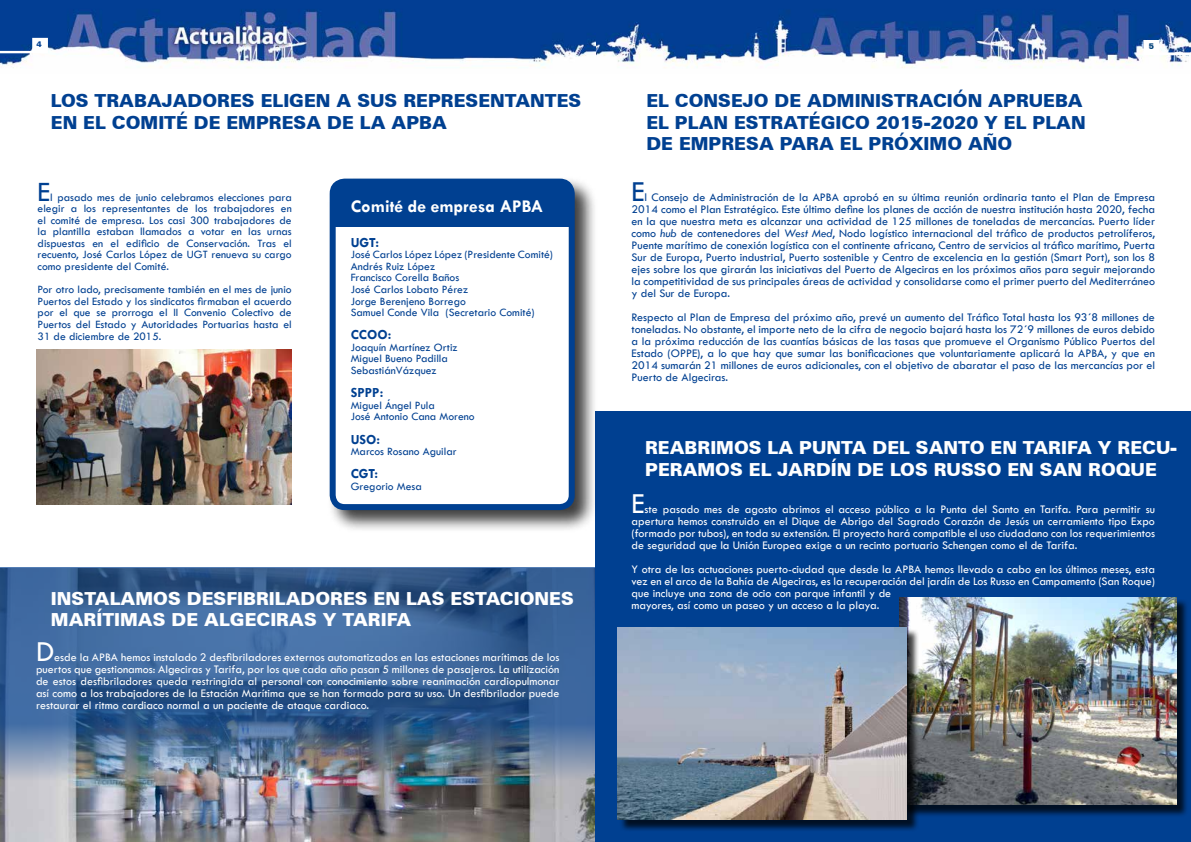
<style>
.page{position:relative;width:1191px;height:842px;background:#fff}
.page>*{position:absolute;margin:0;border:0;box-sizing:border-box;transform-origin:0 0}
.t1{font:30px "Tw Cen";color:#fff}
.t2{font:30px "Tw Cen";color:#004091}
.t3{font:29px "Tw Cen";color:#004091}
.t4{font:900 18px "Zurich BT";color:#004091}
.t5{font:900 18px "Zurich BT";color:#fff}
.t6{font:700 18px "Tw Cen";color:#fff}
.t7{font:700 14px "Tw Cen";color:#004091}
.t8{font:12px/12px "Tw Cen";color:#004091;text-align:justify}
.t9{font:12px/12px "Tw Cen";color:#fff;text-align:justify}
.t10{font:11.6px/11.6px "Tw Cen";color:#004091}
.t11{font:900 8px "Zurich BT";color:#004091}
.t12{font:900 8px "Zurich BT";color:#00417a}
.s1{font-style:italic}
</style>
<div class="page">
<img style="left:0;top:567px;width:595px;height:275px">
<div style="left:595px;top:411px;width:596px;height:431px;background:#004091"></div>
<img style="left:0;top:0;width:1191px;height:68px">
<svg style="left:1143px;top:40px;width:48px;height:15px"></svg>
<svg style="left:0;top:38px;width:48px;height:15px"></svg>
<img style="left:36px;top:349px;width:256px;height:155px">
<div style="left:327px;top:176px;width:270px;height:357px;background:#000;opacity:.75"></div>
<div style="left:333px;top:182px;width:239px;height:325px;background:#fff;border-radius:12px"></div>
<div style="left:330px;top:179px;width:245px;height:331px;border:6px solid #004091;border-radius:12px"></div>
<div style="left:335px;top:184px;width:235px;height:43px;background:#004091"></div>
<div style="left:901px;top:599px;width:288px;height:218px;background:#000;opacity:.75"></div>
<img style="left:899px;top:597px;width:277px;height:208px">
<div style="left:619px;top:629px;width:300px;height:203px;background:#000;opacity:.75"></div>
<img style="left:617px;top:627px;width:289px;height:193px">
<p class="t11" style="left:37px;top:39px;width:7px">4</p>
<p class="t12" style="left:1148px;top:41px;width:7px">5</p>
<h3 class="t4" style="left:51px;top:90px;width:58px">LO S TRA</h3>
<h3 class="t4" style="left:134px;top:90px;width:82px">BAJADORE</h3>
<h3 class="t4" style="left:242px;top:90px;width:250px">S ELIGEN A SUS REPRESENTANTE</h3>
<h3 class="t4" style="left:568px;top:90px;width:14px">S</h3>
<h3 class="t4" style="left:51px;top:111px;width:397px">EN EL COMITÉ DE EMPRESA DE LA APBA</h3>
<h2 class="t3" style="left:38px;top:174px;width:14px">E</h2>
<p class="t10" style="left:38px;top:191px;width:256px;text-align:justify;text-indent:13px">l pasado mes de junio celebramos elecciones para elegir a los representantes de los trabajadores en el comité de empresa. Los casi 300 trabajadores de la plantilla estaban llamados a votar en las urnas dispuestas en el edificio de Conservación. Tras el recuento, José Carlos López de UGT renueva su cargo como presidente del Comité.</p>
<p class="t10" style="left:38px;top:284px;width:256px;text-align:justify">Por otro lado, precisamente también en el mes de junio Puertos del Estado y los sindicatos firmaban el acuerdo por el que se prorroga el II Convenio Colectivo de Puertos del Estado y Autoridades Portuarias hasta el 31 de diciembre de 2015.</p>
<h3 class="t6" style="left:351px;top:195px;width:194px">Comité de empresa APBA</h3>
<p class="t7" style="left:351px;top:234px;width:30px">UGT:</p>
<p class="t10" style="left:351px;top:249px;width:204px">José Carlos López López (Presidente Comité)<br>Andrés Ruiz López<br>Francisco Corella Baños<br>José Carlos Lobato Pérez<br>Jorge Berenjeno Borrego<br>Samuel Conde Vila (Secretario Comité)</p>
<p class="t7" style="left:351px;top:326px;width:42px">CCOO:</p>
<p class="t10" style="left:351px;top:341px;width:108px">Joaquín Martínez Ortiz<br>Miguel Bueno Padilla<br>SebastiánVázquez</p>
<p class="t7" style="left:351px;top:384px;width:34px">SPPP:</p>
<p class="t10" style="left:351px;top:399px;width:125px">Miguel Ángel Pula<br>José Antonio Cana Moreno</p>
<p class="t7" style="left:351px;top:431px;width:31px">USO:</p>
<p class="t10" style="left:351px;top:446px;width:107px">Marcos Rosano Aguilar</p>
<p class="t7" style="left:351px;top:466px;width:29px">CGT:</p>
<p class="t10" style="left:351px;top:480px;width:73px">Gregorio Mesa</p>
<h3 class="t5" style="left:51px;top:587px;width:48px">INSTALA</h3>
<h3 class="t5" style="left:135px;top:587px;width:194px">MOS DESFIBRILADORE</h3>
<h3 class="t5" style="left:355px;top:587px;width:180px">S EN LAS ESTACIONE</h3>
<h3 class="t5" style="left:561px;top:587px;width:14px">S</h3>
<h3 class="t5" style="left:51px;top:609px;width:305px">MARÍTIMAS DE ALGECIRAS Y TAR</h3>
<h3 class="t5" style="left:381px;top:609px;width:32px">IFA</h3>
<h1 class="t1" style="left:36px;top:634px;width:20px">D</h1>
<p class="t9" style="left:36px;top:651px;width:525px;text-indent:18px">esde la APBA hemos instalado 2 desfibriladores externos automatizados en las estaciones marítimas de los puertos que gestionamos: Algeciras y Tarifa, por los que cada año pasan 5 millones de pasajeros. La utilización de estos desfibriladores queda restringida al personal con conocimiento sobre reanimación cardiopulmonar así como a los trabajadores de la Estación Marítima que se han formado para su uso. Un desfibrilador puede restaurar el ritmo cardiaco normal a un paciente de ataque cardiaco.</p>
<h3 class="t4" style="left:646px;top:90px;width:262px">EL CONSEJO DE ADMINISTRA</h3>
<h3 class="t4" style="left:933px;top:90px;width:151px">CIÓN APRUEBA</h3>
<h3 class="t4" style="left:646px;top:111px;width:56px">EL PLAN</h3>
<h3 class="t4" style="left:734px;top:111px;width:39px">ESTRAT</h3>
<h3 class="t4" style="left:809px;top:111px;width:251px">ÉGICO 2015-2020 Y EL PLAN</h3>
<h3 class="t4" style="left:646px;top:133px;width:161px">DE EMPRESA PARA</h3>
<h3 class="t4" style="left:840px;top:133px;width:172px">EL PRÓXIMO AÑO</h3>
<h1 class="t2" style="left:631px;top:174px;width:15px">E</h1>
<p class="t8" style="left:631px;top:191px;width:525px;text-indent:13px">l Consejo de Administración de la APBA aprobó en su última reunión ordinaria tanto el Plan de Empresa 2014 como el Plan Estratégico. Este último define los planes de acción de nuestra institución hasta 2020, fecha en la que nuestra meta es alcanzar una actividad de 125 millones de toneladas de mercancías. Puerto líder como <span class="s1">hub</span> de contenedores del <span class="s1">West Med</span>, Nodo logístico internacional del tráfico de productos petrolíferos, Puente marítimo de conexión logística con el continente africano, Centro de servicios al tráfico marítimo, Puerta Sur de Europa, Puerto industrial, Puerto sostenible y Centro de excelencia en la gestión (Smart Port), son los 8 ejes sobre los que girarán las iniciativas del Puerto de Algeciras en los próximos años para seguir mejorando la competitividad de sus principales áreas de actividad y consolidarse como el primer puerto del Mediterráneo y del Sur de Europa.</p>
<p class="t8" style="left:631px;top:311px;width:525px">Respecto al Plan de Empresa del próximo año, prevé un aumento del Tráfico Total hasta los 93´8 millones de toneladas. No obstante, el importe neto de la cifra de negocio bajará hasta los 72´9 millones de euros debido a la próxima reducción de las cuantías básicas de las tasas que promueve el Organismo Público Puertos del Estado (OPPE), a lo que hay que sumar las bonificaciones que voluntariamente aplicará la APBA, y que en 2014 sumarán 21 millones de euros adicionales, con el objetivo de abaratar el paso de las mercancías por el Puerto de Algeciras.</p>
<h3 class="t5" style="left:645px;top:437px;width:14px">REA</h3>
<h3 class="t5" style="left:684px;top:437px;width:156px">BRIMOS LA PUNTA</h3>
<h3 class="t5" style="left:872px;top:437px;width:71px">DEL SANTO</h3>
<h3 class="t5" style="left:990px;top:437px;width:46px">EN TAR</h3>
<h3 class="t5" style="left:1061px;top:437px;width:118px">IFA Y RECU-</h3>
<h3 class="t5" style="left:645px;top:459px;width:27px">PERA</h3>
<h3 class="t5" style="left:697px;top:459px;width:459px">MOS EL JARDÍN DE LOS RUSSO EN SAN ROQUE</h3>
<h1 class="t1" style="left:631px;top:486px;width:15px">E</h1>
<p class="t9" style="left:631px;top:503px;width:525px;text-indent:13px">ste pasado mes de agosto abrimos el acceso público a la Punta del Santo en Tarifa. Para permitir su apertura hemos construido en el Dique de Abrigo del Sagrado Corazón de Jesús un cerramiento tipo Expo (formado por tubos), en toda su extensión. El proyecto hará compatible el uso ciudadano con los requerimientos de seguridad que la Unión Europea exige a un recinto portuario Schengen como el de Tarifa.</p>
<p class="t9" style="left:631px;top:563px;width:525px;text-align:left">Y otra de las actuaciones puerto-ciudad que desde la APBA hemos llevado a cabo en los últimos meses, esta vez en el arco de la Bahía de Algeciras, es la recuperación del jardín de Los Russo en Campamento (San Roque) que incluye una zona de ocio con parque infantil y de<br>mayores, así como un paseo y un acceso a la playa.</p>
</div>
